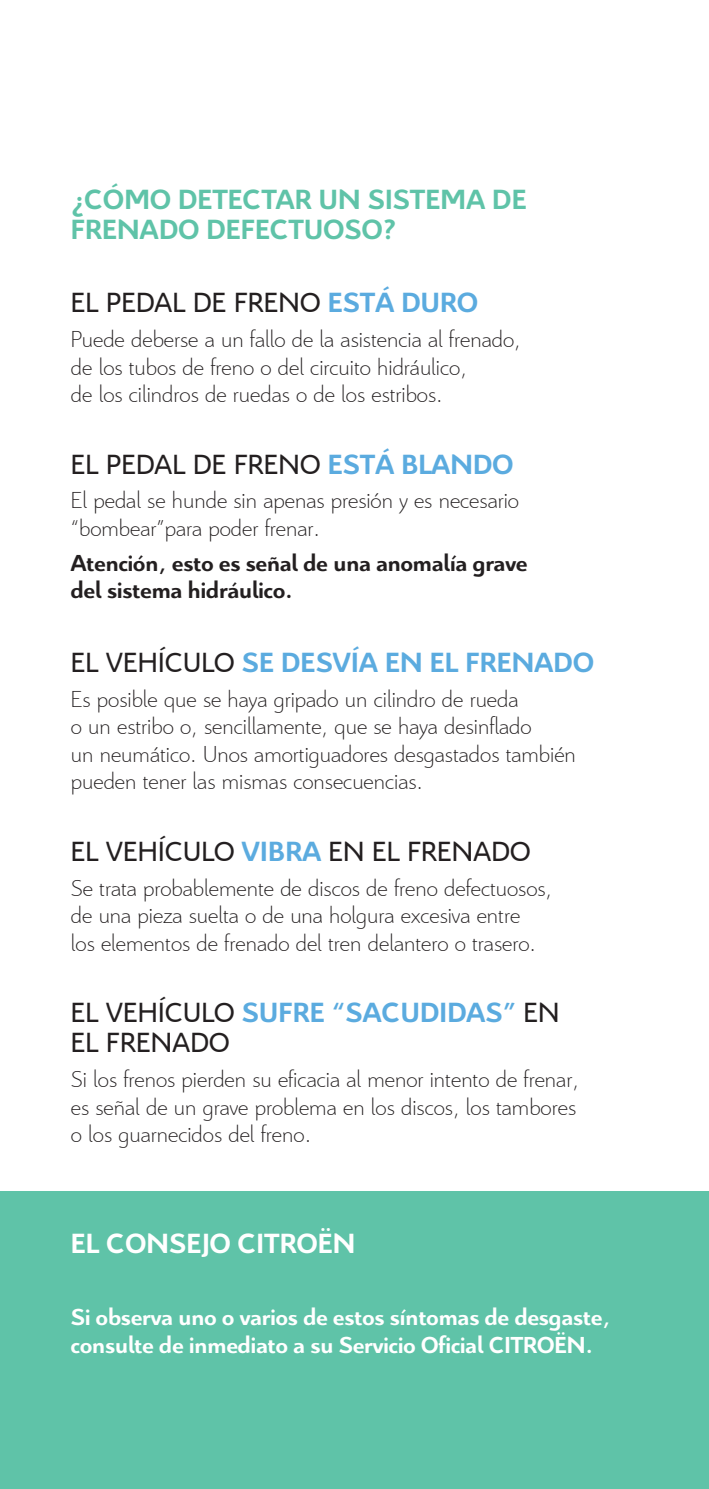
<style>
.page{position:relative;width:709px;height:1489px;background:#fff}
.page>*{position:absolute;margin:0;border:0;box-sizing:border-box;transform-origin:0 0}
.t1{font:30px/30px "Citroen";letter-spacing:.01em;color:#231f20}
.t2{font:700 30px/30px "Citroen";letter-spacing:.01em;color:#5fc3a8}
.t3{font:700 30px "Citroen";letter-spacing:.01em;color:#5babdf}
.t4{font:700 30px "Citroen";letter-spacing:.01em;color:#fff}
.t5{font:300 25px/27.5px "Citroen";color:#231f20}
.t6{font:700 25px/27.5px "Citroen";color:#fff}
.t7{font:700 25px/27.5px "Citroen";color:#231f20}
.s1{font-weight:700;color:#5babdf}
.s2{font-weight:400;color:#231f20}
</style>
<div class="page">
<div style="left:0;top:1191px;width:709px;height:297px;background:#5fc3a8"></div>
<p class="t2" style="left:71px;top:183px;width:457px">¿CÓMO DETECTAR UN SISTEMA DE<br>FRENADO DEFECTUOSO?</p>
<p class="t1" style="left:71px;top:286px;width:408px">EL PEDAL DE FRENO <span class="s1">ESTÁ DURO</span></p>
<p class="t5" style="left:71px;top:324px;width:451px">Puede deberse a un fallo de la asistencia al frenado, de los tubos de freno o del circuito hidráulico,<br>de los cilindros de ruedas o de los estribos.</p>
<p class="t1" style="left:71px;top:448px;width:444px">EL PEDAL DE FRENO <span class="s1">ESTÁ BLANDO</span></p>
<p class="t5" style="left:71px;top:485px;width:449px">El pedal se hunde sin apenas presión y es necesario “bombear”para poder frenar.</p>
<p class="t7" style="left:71px;top:547px;width:458px">Atención, esto es señal de una anomalía grave del sistema hidráulico.</p>
<p class="t3" style="left:71px;top:642px;width:524px"><span class="s2">EL VEHÍCULO</span> SE DESVÍA EN EL FRENADO</p>
<p class="t5" style="left:71px;top:683px;width:506px">Es posible que se haya gripado un cilindro de rueda<br>o un estribo o, sencillamente, que se haya desinflado<br>un neumático. Unos amortiguadores desgastados también pueden tener las mismas consecuencias.</p>
<p class="t1" style="left:71px;top:835px;width:461px">EL VEHÍCULO <span class="s1">VIBRA</span> EN EL FRENADO</p>
<p class="t5" style="left:71px;top:872px;width:483px">Se trata probablemente de discos de freno defectuosos, de una pieza suelta o de una holgura excesiva entre<br>los elementos de frenado del tren delantero o trasero.</p>
<p class="t1" style="left:71px;top:996px;width:490px">EL VEHÍCULO <span class="s1">SUFRE “SACUDIDAS”</span> EN<br>EL FRENADO</p>
<p class="t5" style="left:71px;top:1063px;width:509px;text-align:justify">Si los frenos pierden su eficacia al menor intento de frenar, es señal de un grave problema en los discos, los tambores o los guarnecidos del freno.</p>
<p class="t4" style="left:71px;top:1223px;width:286px">EL CONSEJO CITROËN</p>
<p class="t6" style="left:71px;top:1301px;width:541px">Si observa uno o varios de estos síntomas de desgaste, consulte de inmediato a su Servicio Oficial CITROËN.</p>
</div>
